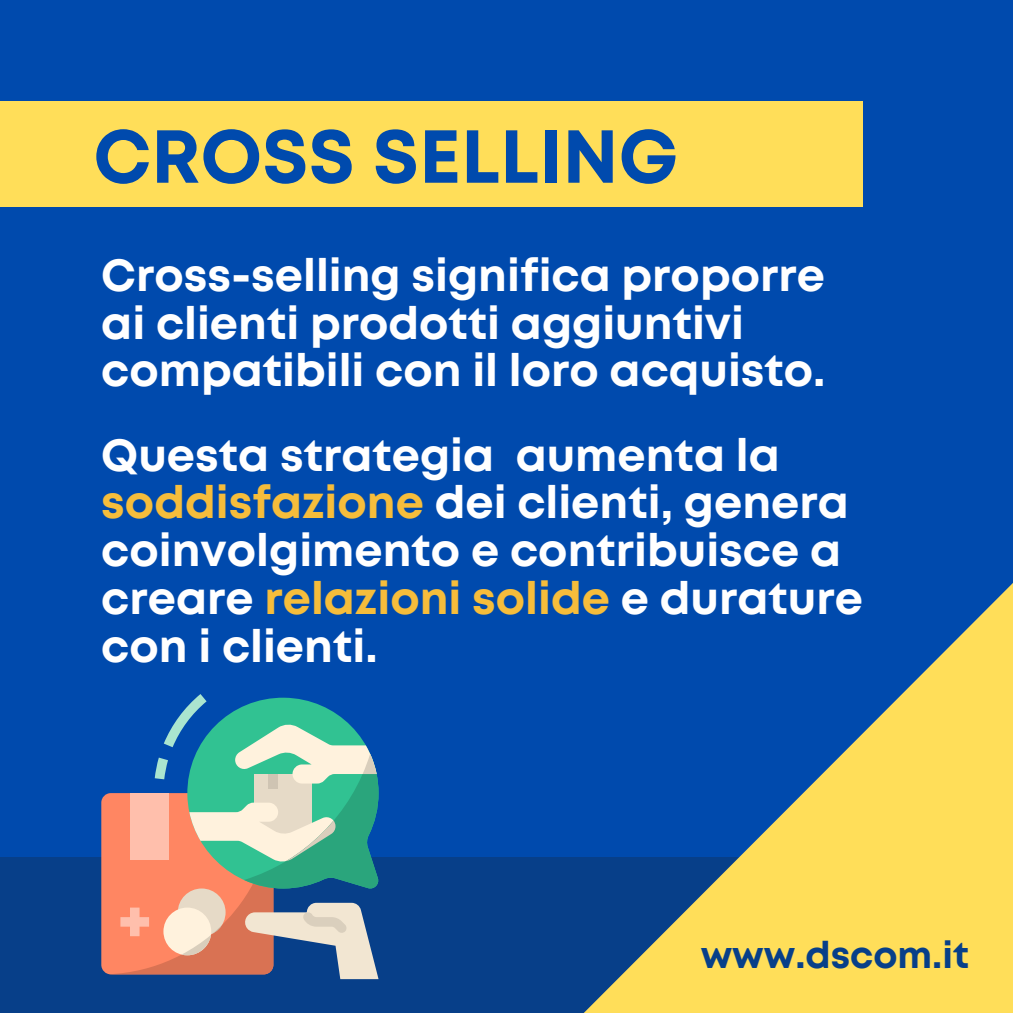
<style>
.page{position:relative;width:1013px;height:1013px;background:#fff}
.page>*{position:absolute;margin:0;border:0;box-sizing:border-box;transform-origin:0 0}
.t1{font:700 74.88px "Mont";color:#004aad}
.t2{font:700 45px/47.8px "Mont";color:#fff}
.t3{font:700 37px "Mont";color:#073f89}
.s1{color:#f6bd3b}
</style>
<div class="page">
<div style="left:0;top:0;width:1012px;height:1012px;background:#004aad"></div>
<div style="left:0;top:857px;width:1012px;height:155px;background:#073f89"></div>
<div style="left:0;top:101px;width:862px;height:106px;background:#ffde59"></div>
<svg style="left:585px;top:584px;width:427px;height:428px"></svg>
<div style="left:101px;top:793px;width:172px;height:181px;background:#ff8662;border-radius:10px"></div>
<svg style="left:109px;top:694px;width:270px;height:285px"></svg>
<p class="t1" style="left:93px;top:128px;width:586px">CROSS SELLING</p>
<p class="t2" style="left:101px;top:254px;width:726px">Cross-selling significa proporre ai clienti prodotti aggiuntivi compatibili con il loro acquisto.</p>
<p class="t2" style="left:101px;top:434px;width:763px">Questa strategia aumenta la <span class="s1">soddisfazione</span> dei clienti, genera coinvolgimento e contribuisce a creare <span class="s1">relazioni solide</span> e durature con i clienti.</p>
<p class="t3" style="left:700px;top:940px;width:270px">www.dscom.it</p>
</div>
